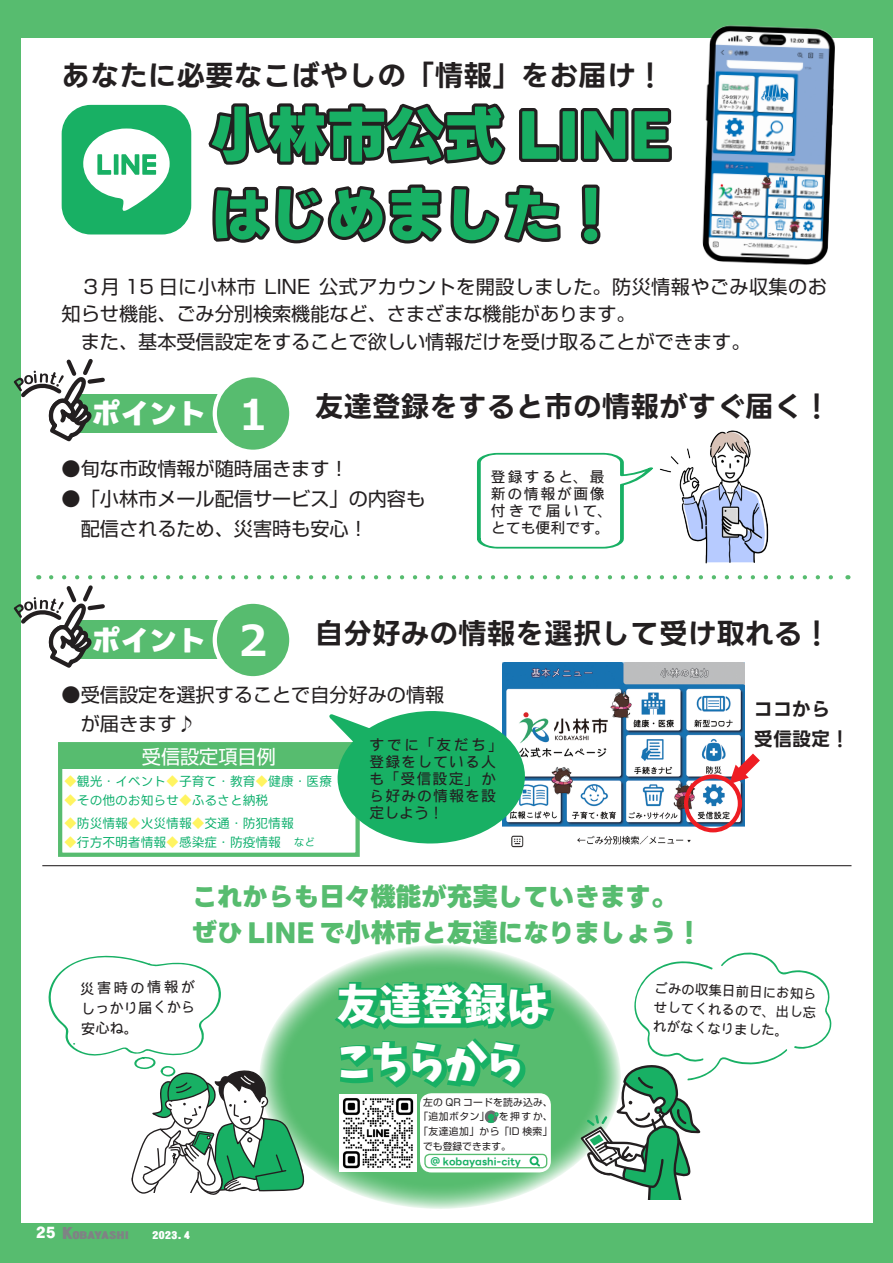
<style>
.page{position:relative;width:893px;height:1263px;background:#57bc6f}
.page>*{position:absolute;margin:0;border:0;box-sizing:border-box;transform-origin:0 0}
.t1{font:800 58.5px "LINE Seed JP OTF";color:#00ab5b}
.t2{font:italic 700 42.45px "Meiryo";color:#fff}
.t3{font:42.3px "Keifont";color:#fff}
.t4{font:700 28.65px "LINE Seed JP OTF";color:#231f20}
.t5{font:800 28.65px "LINE Seed JP OTF";color:#fff}
.t6{font:800 25.5px "LINE Seed JP OTF";color:#57bc6f}
.t7{font:19.2px/27.6px "Shin Go Pro";color:#231f20}
.t8{font:19.2px "Shin Go Pro";letter-spacing:.02em;color:#231f20}
.t9{font:700 19.2px "LINE Seed JP OTF";color:#231f20}
.t10{font:19.2px "Shin Go Pro";color:#fff}
.t11{font:15.9px "DF Gothic EB WINP RKSJ H";color:#fff}
.t12{font:14.85px/17px "DF Gothic P W5 WINP RKSJ H";letter-spacing:.07em;color:#231f20;text-align:justify}
.t13{font:14.85px/17px "DF Gothic P W5 WINP RKSJ H";letter-spacing:.11em;color:#231f20}
.t14{font:14.4px/20.1px "DF Gothic P W5 WINP RKSJ H";color:#231f20;text-align:justify}
.t15{font:13.5px/18.9px "DF Gothic P W5 WINP RKSJ H";color:#231f20;text-align:justify}
.t16{font:12.75px "LINE Seed JP OTF";color:#09ae6a}
.t17{font:10.95px "DF Gothic UB WIN RKSJ H";letter-spacing:-.04em;color:#808285;scale:1.48 1}
.t18{font:10.95px "DF Gothic UB WIN RKSJ H";color:#fff;scale:1.16 1}
.t19{font:10.65px "LINE Seed JP OTF";color:#09ae6a}
.t20{font:9.75px/14.7px "Shin Go Pro";letter-spacing:.02em;color:#231f20;text-align:right}
.t21{font:700 9.75px "LINE Seed JP OTF";color:#18b064}
.t22{font:9.75px "Shin Go Pro";letter-spacing:.045em;color:#231f20}
.t23{font:9.75px "Shin Go Pro";color:#231f20}
.s1{color:#fff461}
.s2{font-size:16.95px}
</style>
<div class="page">
<div style="left:21px;top:38px;width:852px;height:1184px;background:#fff"></div>
<div style="left:62px;top:105px;width:129px;height:129px;background:#18b064;border-radius:29px"></div>
<svg style="left:83px;top:128px;width:87px;height:83px"></svg>
<div style="left:559px;top:108px;width:19px;height:54px;border:6px solid #231f20"></div>
<svg style="left:580px;top:108px;width:92px;height:54px"></svg>
<svg style="left:208px;top:103px;width:356px;height:141px"></svg>
<svg style="left:580px;top:184px;width:21px;height:61px"></svg>
<img style="left:702px;top:25px;width:133px;height:240px">
<div style="left:77px;top:394px;width:149px;height:39px;background:#57bc6f"></div>
<svg style="left:14px;top:359px;width:91px;height:83px"></svg>
<div style="left:215px;top:375px;width:76px;height:77px;background:#57bc6f;border-radius:50%"></div>
<div style="left:213px;top:373px;width:80px;height:81px;border:4px solid #fff;border-radius:50%"></div>
<svg style="left:215px;top:602px;width:76px;height:76px"></svg>
<div style="left:213px;top:600px;width:80px;height:80px;border:4px solid #fff;border-radius:50%"></div>
<svg style="left:14px;top:575px;width:819px;height:96px"></svg>
<hr style="left:42px;top:865px;width:809px;height:1px;background:#231f20">
<svg style="left:259px;top:945px;width:362px;height:264px;background:#80cc92"></svg>
<img style="left:339px;top:1168px;width:78px;height:4px">
<div style="left:420px;top:1093px;width:131px;height:79px;background:linear-gradient(to right,#fff,#fff);border-radius:11px"></div>
<svg style="left:329px;top:977px;width:230px;height:191px"></svg>
<svg style="left:579px;top:952px;width:253px;height:248px"></svg>
<svg style="left:48px;top:955px;width:260px;height:240px"></svg>
<div style="left:58px;top:742px;width:302px;height:115px;border:4px solid #57bc6f"></div>
<div style="left:60px;top:744px;width:298px;height:25px;background:#57bc6f"></div>
<img style="left:502px;top:663px;width:242px;height:185px">
<div style="left:684px;top:774px;width:58px;height:58px;border:4px solid #ee1d23;border-radius:50%"></div>
<svg style="left:729px;top:753px;width:31px;height:31px"></svg>
<svg style="left:325px;top:708px;width:202px;height:138px"></svg>
<img style="left:659px;top:430px;width:110px;height:134px">
<svg style="left:477px;top:453px;width:176px;height:96px"></svg>
<p class="t4" style="left:62px;top:59px;width:604px">あなたに必要なこばやしの「情報」をお届け!</p>
<p class="t1" style="left:211px;top:102px;width:462px">小林市公式 LINE</p>
<p class="t1" style="left:211px;top:182px;width:411px">はじめました!</p>
<p class="t8" style="left:319px;top:270px;width:509px">公式アカウントを開設しました。防災情報やごみ収集のお</p>
<p class="t7" style="left:62px;top:270px;width:576px">　３月 15 日に小林市 LINE<br>知らせ機能、ごみ分別検索機能など、さまざまな機能があります。</p>
<p class="t7" style="left:81px;top:325px;width:671px">また、基本受信設定をすることで欲しい情報だけを受け取ることができます。</p>
<p class="t5" style="left:92px;top:398px;width:116px">ポイント</p>
<p class="t2" style="left:232px;top:384px;width:44px">１</p>
<p class="t4" style="left:315px;top:391px;width:518px">友達登録をすると市の情報がすぐ届く!</p>
<p class="t7" style="left:62px;top:453px;width:289px">●旬な市政情報が随時届きます!</p>
<p class="t7" style="left:62px;top:483px;width:365px">●「小林市メール配信サービス」の内容も</p>
<p class="t7" style="left:62px;top:512px;width:308px">　配信されるため、災害時も安心!</p>
<p class="t13" style="left:491px;top:468px;width:123px">登録すると、最新の情報が画像付きで届いて、とても便利です。</p>
<p class="t5" style="left:92px;top:624px;width:116px">ポイント</p>
<p class="t2" style="left:232px;top:611px;width:44px">２</p>
<p class="t4" style="left:315px;top:617px;width:518px">自分好みの情報を選択して受け取れる!</p>
<p class="t7" style="left:62px;top:677px;width:384px;line-height:29.7px">●受信設定を選択することで自分好みの情報　が届きます♪</p>
<p class="t12" style="left:369px;top:736px;width:135px">すでに「友だち「</p>
<p class="t10" style="left:142px;top:741px;width:135px">受信設定項目例</p>
<p class="t12" style="left:369px;top:753px;width:128px">登録をしている人も「受信設定」から好みの情報を設定しよう!</p>
<p class="t16" style="left:64px;top:771px;width:269px"><span class="s1">◆</span>観光・イベント<span class="s1">◆</span>子育て・教育<span class="s1">◆</span>健康・医療</p>
<p class="t16" style="left:64px;top:791px;width:206px"><span class="s1">◆</span>その他のお知らせ<span class="s1">◆</span>ふるさと納税</p>
<p class="t16" style="left:64px;top:813px;width:231px"><span class="s1">◆</span>防災情報<span class="s1">◆</span>火災情報<span class="s1">◆</span>交通・防犯情報</p>
<p class="t19" style="left:294px;top:834px;width:23px">など</p>
<p class="t16" style="left:64px;top:833px;width:231px"><span class="s1">◆</span>行方不明者情報<span class="s1">◆</span>感染症・防疫情報　</p>
<p class="t9" style="left:754px;top:698px;width:78px">ココから</p>
<p class="t9" style="left:754px;top:728px;width:97px">受信設定!</p>
<p class="t6" style="left:192px;top:882px;width:486px">これからも日々機能が充実していきます。</p>
<p class="t6" style="left:192px;top:918px;width:512px">ぜひ LINE で小林市と友達になりましょう!</p>
<p class="t15" style="left:655px;top:978px;width:164px;rotate:2deg">ごみの収集日前日にお知らせしてくれるので、出し忘れがなくなりました。</p>
<p class="t14" style="left:80px;top:978px;width:116px;rotate:-1deg">災害時の情報がしっかり届くから安心ね。</p>
<p class="t3" style="left:337px;top:971px;width:213px">友達登録は</p>
<p class="t3" style="left:337px;top:1028px;width:188px">こちらから</p>
<p class="t20" style="left:423px;top:1093px;width:131px">左の QR コードを読み込み、を押すか、</p>
<p class="t20" style="left:418px;top:1108px;width:73px">「追加ボタン」</p>
<p class="t22" style="left:418px;top:1123px;width:136px">「友達追加」から「ID 検索「</p>
<p class="t23" style="left:423px;top:1138px;width:89px">でも登録できます。</p>
<p class="t21" style="left:431px;top:1156px;width:92px">＠ kobayashi-city</p>
<p class="t11" style="left:36px;top:1225px;width:21px">25</p>
<p class="t17" style="left:63px;top:1230px;width:47px"><span class="s2">K</span>OBAYASHI</p>
<p class="t18" style="left:152px;top:1230px;width:34px">2023.4</p>
</div>
